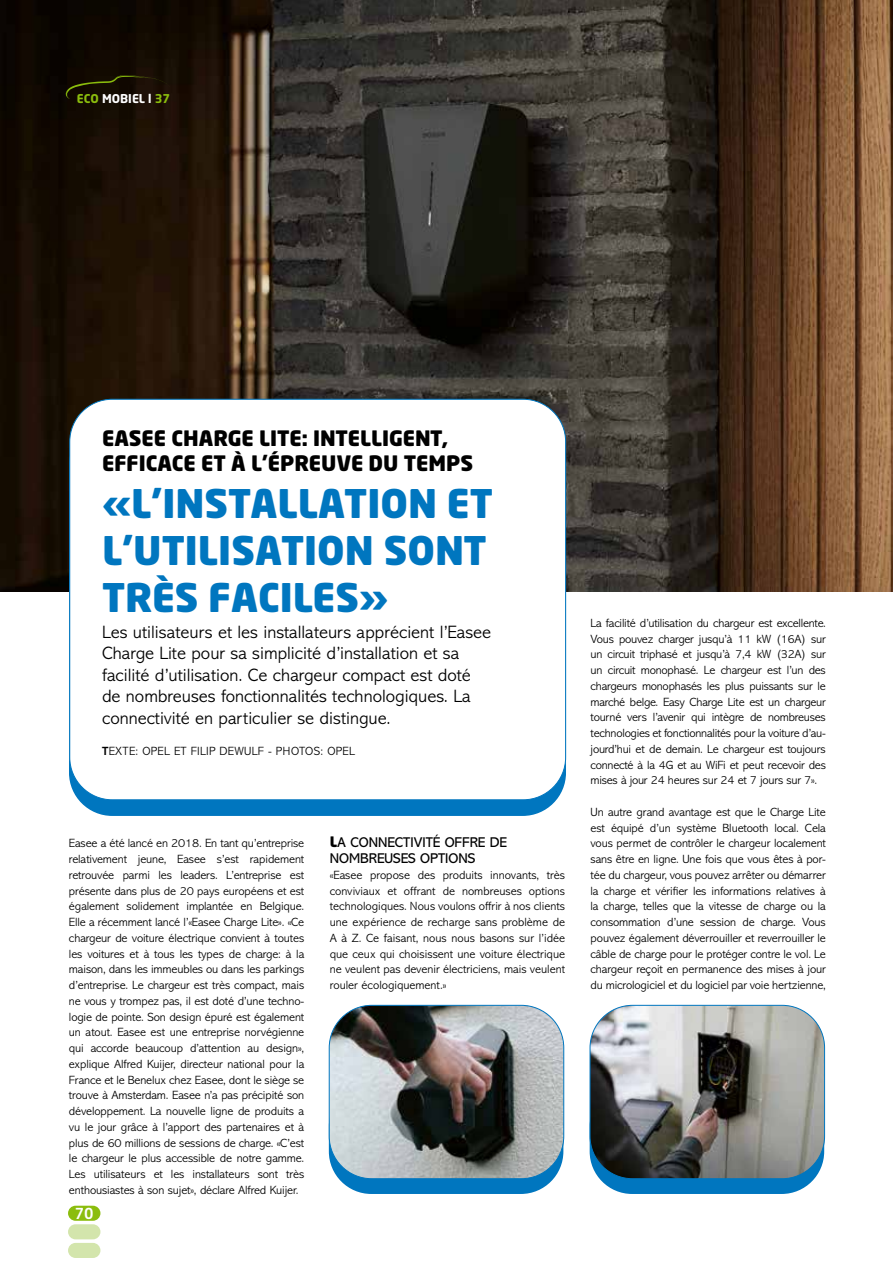
<style>
.page{position:relative;width:893px;height:1263px;background:#fff}
.page>*{position:absolute;margin:0;border:0;box-sizing:border-box;transform-origin:0 0}
.t1{font:900 39px/46.8px "Neo Sans Std";color:#0076bf}
.t2{font:900 21px/25.2px "Neo Sans Std";color:#000}
.t3{font:300 18px/21.6px "Abadi MT Std";color:#000}
.t4{font:500 15px "Neo Sans";color:#fff}
.t5{font:14.25px/15.8px "Abadi MT Std";color:#000}
.t6{font:300 12px/15.8px "Abadi MT Std";letter-spacing:-.01em;color:#000;text-align:justify}
.t7{font:300 12px "Abadi MT Std";letter-spacing:.025em;color:#000}
.t8{font:700 12px "Neo Sans";color:#fff}
.s1{color:#8bbd0d}
.s2{font-weight:700}
.s3{font-family:"Neo Sans Std";font-weight:900}
</style>
<div class="page">
<img style="left:0;top:0;width:893px;height:591px">
<div style="left:68px;top:1206px;width:32px;height:15px;background:#8bbd0d;border-radius:8px"></div>
<div style="left:68px;top:1224px;width:32px;height:15px;background:#d3e5ac;border-radius:8px"></div>
<div style="left:68px;top:1243px;width:32px;height:15px;background:#d3e5ac;border-radius:8px"></div>
<svg style="left:66px;top:75px;width:107px;height:24px;background:#1b1303"></svg>
<div style="left:70px;top:422px;width:495px;height:393px;background:#0076bf;border-radius:43px"></div>
<div style="left:70px;top:399px;width:496px;height:401px;background:#fff;border-radius:43px"></div>
<div style="left:329px;top:1084px;width:234px;height:110px;background:#0076bf;border-radius:43px"></div>
<div style="left:590px;top:1084px;width:234px;height:110px;background:#0076bf;border-radius:43px"></div>
<img style="left:329px;top:1005px;width:235px;height:174px">
<div style="left:329px;top:1005px;width:235px;height:174px;border:1px solid #0076bf;border-radius:43px"></div>
<img style="left:590px;top:1005px;width:235px;height:174px">
<div style="left:590px;top:1005px;width:235px;height:174px;border:1px solid #0076bf;border-radius:43px"></div>
<p class="t8" style="left:77px;top:94px;width:95px"><span class="s1">ECO</span> MOBIEL l <span class="s1">37</span></p>
<h2 class="t2" style="left:102px;top:425px;width:373px">EASEE CHARGE LITE: INTELLIGENT,<br>EFFICACE ET À L’ÉPREUVE DU TEMPS</h2>
<h1 class="t1" style="left:102px;top:479px;width:392px">«L’INSTALLATION ET<br>L’UTILISATION SONT<br>TRÈS FACILES»</h1>
<p class="t3" style="left:102px;top:621px;width:391px">Les utilisateurs et les installateurs apprécient l’Easee Charge Lite pour sa simplicité d’installation et sa facilité d’utilisation. Ce chargeur compact est doté de nombreuses fonctionnalités technologiques. La connectivité en particulier se distingue.</p>
<p class="t7" style="left:102px;top:745px;width:254px"><span class="s2">T</span>EXTE: OPEL ET FILIP DEWULF - PHOTOS: OPEL</p>
<p class="t6" style="left:69px;top:836px;width:237px">Easee a été lancé en 2018. En tant qu’entreprise relativement jeune, Easee s’est rapidement retrouvée parmi les leaders. L’entreprise est présente dans plus de 20 pays européens et est également solidement implantée en Belgique.<br>Elle a récemment lancé l’«Easee Charge Lite». «Ce chargeur de voiture électrique convient à toutes les voitures et à tous les types de charge: à la maison, dans les immeubles ou dans les parkings d’entreprise. Le chargeur est très compact, mais ne vous y trompez pas, il est doté d’une techno&shy;logie de pointe. Son design épuré est également un atout. Easee est une entreprise norvégienne qui accorde beaucoup d’attention au design», explique Alfred Kuijer, directeur national pour la France et le Benelux chez Easee, dont le siège se trouve à Amsterdam. Easee n’a pas précipité son développement. La nouvelle ligne de produits a vu le jour grâce à l’apport des partenaires et à plus de 60 millions de sessions de charge. «C’est le chargeur le plus accessible de notre gamme.<br>Les utilisateurs et les installateurs sont très enthousiastes à son sujet», déclare Alfred Kuijer.</p>
<p class="t5" style="left:330px;top:835px;width:179px"><span class="s3">L</span>A CONNECTIVITÉ OFFRE DE<br>NOMBREUSES OPTIONS</p>
<p class="t6" style="left:330px;top:867px;width:237px">«Easee propose des produits innovants, très conviviaux et offrant de nombreuses options technologiques. Nous voulons offrir à nos clients une expérience de recharge sans problème de A à Z. Ce faisant, nous nous basons sur l’idée que ceux qui choisissent une voiture électrique ne veulent pas devenir électriciens, mais veulent rouler écologiquement.»</p>
<p class="t4" style="left:75px;top:1206px;width:20px">70</p>
<p class="t6" style="left:591px;top:615px;width:237px">La facilité d’utilisation du chargeur est excellente.<br>Vous pouvez charger jusqu’à 11 kW (16A) sur un circuit triphasé et jusqu’à 7,4 kW (32A) sur un circuit monophasé. Le chargeur est l’un des chargeurs monophasés les plus puissants sur le marché belge. Easy Charge Lite est un chargeur tourné vers l’avenir qui intègre de nombreuses technologies et fonctionnalités pour la voiture d’au&shy;jourd’hui et de demain. Le chargeur est toujours connecté à la 4G et au WiFi et peut recevoir des mises à jour 24 heures sur 24 et 7 jours sur 7».</p>
<p class="t6" style="left:591px;top:804px;width:237px">Un autre grand avantage est que le Charge Lite est équipé d’un système Bluetooth local. Cela vous permet de contrôler le chargeur localement sans être en ligne. Une fois que vous êtes à por&shy;tée du chargeur, vous pouvez arrêter ou démarrer la charge et vérifier les informations relatives à la charge, telles que la vitesse de charge ou la consommation d’une session de charge. Vous pouvez également déverrouiller et reverrouiller le câble de charge pour le protéger contre le vol. Le chargeur reçoit en permanence des mises à jour du micrologiciel et du logiciel par voie hertzienne,</p>
</div>
